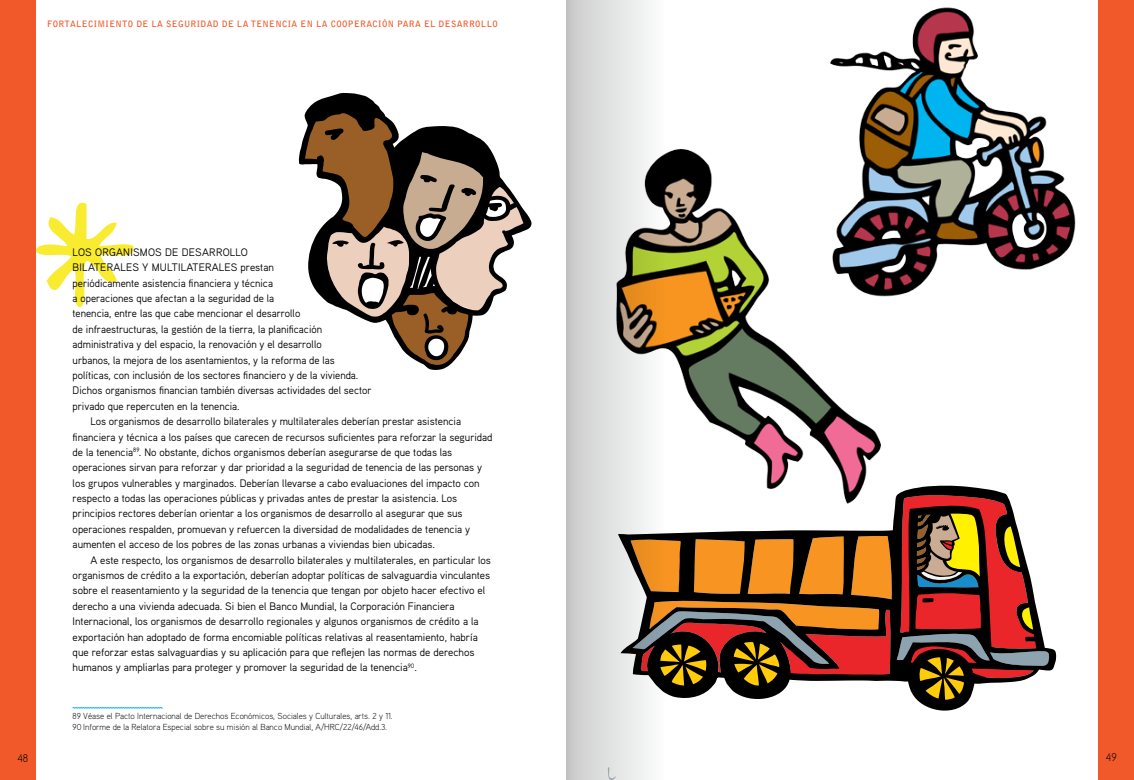
<style>
.page{position:relative;width:1134px;height:780px;background:#fff}
.page>*{position:absolute;margin:0;border:0;box-sizing:border-box;transform-origin:0 0}
.t1{font:300 11.25px "Aaux";color:#000}
.t2{font:10.88px/15.4px "Aaux";color:#000}
.t3{font:300 8.75px/11.2px "Aaux";color:#000}
.t4{font:700 8.75px "Bell Gothic Std";letter-spacing:.04em;color:#f1592a}
</style>
<div class="page">
<div style="left:1098px;top:0;width:36px;height:780px;background:#f1592a"></div>
<svg style="left:35px;top:197px;width:99px;height:110px"></svg>
<svg style="left:72px;top:707px;width:91px;height:1px"></svg>
<div style="left:0;top:0;width:35px;height:780px;background:#f1592a"></div>
<svg style="left:299px;top:92px;width:232px;height:278px"></svg>
<svg style="left:302px;top:111px;width:224px;height:258px"></svg>
<svg style="left:898px;top:485px;width:159px;height:186px"></svg>
<svg style="left:665px;top:494px;width:385px;height:217px"></svg>
<img style="left:665px;top:149px;width:225px;height:358px">
<img style="left:830px;top:7px;width:246px;height:294px">
<svg style="left:567px;top:0;width:98px;height:780px"></svg>
<p class="t4" style="left:47px;top:19px;width:452px">FORTALECIMIENTO DE LA SEGURIDAD DE LA TENENCIA EN LA COOP ERACIÓN PARA EL DESARROLLO</p>
<p class="t2" style="left:73px;top:244px;width:31px">Los organismos</p>
<p class="t2" style="left:165px;top:244px;width:25px">de desarrollo</p>
<p class="t2" style="left:73px;top:259px;width:7px">bilaterales</p>
<p class="t2" style="left:142px;top:259px;width:17px">y multilaterales</p>
<p class="t2" style="left:73px;top:259px;width:300px;text-indent:168px">prestan<br>periódicamente asistencia financiera y técnica<br>a operaciones que afectan a la seguridad de la<br>tenencia, entre las que cabe mencionar el desarrollo<br>de infraestructuras, la gestión de la tierra, la planificación administrativa y del espacio, la renovación y el desarrollo<br>urbanos, la mejora de los asentamientos, y la reforma de las políticas, con inclusión de los sectores financiero y de la vivienda.<br>Dichos organismos financian también diversas actividades del sector privado que repercuten en la tenencia.</p>
<p class="t2" style="left:73px;top:413px;width:421px;text-indent:18px">Los organismos de desarrollo bilaterales y multilaterales deberían prestar asistencia financiera y técnica a los países que carecen de recursos suficientes para reforzar la seguridad de la tenencia<sup>89</sup>. No obstante, dichos organismos deberían asegurarse de que todas las operaciones sirvan para reforzar y dar prioridad a la seguridad de tenencia de las personas y los grupos vulnerables y marginados. Deberían llevarse a cabo evaluaciones del impacto con respecto a todas las operaciones públicas y privadas antes de prestar la asistencia. Los principios rectores deberían orientar a los organismos de desarrollo al asegurar que sus operaciones respalden, promuevan y refuercen la diversidad de modalidades de tenencia y aumenten el acceso de los pobres de las zonas urbanas a viviendas bien ubicadas.</p>
<p class="t2" style="left:73px;top:551px;width:420px;text-indent:18px">A este respecto, los organismos de desarrollo bilaterales y multilaterales, en particular los organismos de crédito a la exportación, deberían adoptar políticas de salvaguardia vinculantes sobre el reasentamiento y la seguridad de la tenencia que tengan por objeto hacer efectivo el derecho a una vivienda adecuada. Si bien el Banco Mundial, la Corporación Financiera Internacional, los organismos de desarrollo regionales y algunos organismos de crédito a la exportación han adoptado de forma encomiable políticas relativas al reasentamiento, habría que reforzar estas salvaguardias y su aplicación para que reflejen las normas de derechos humanos y ampliarlas para proteger y promover la seguridad de la tenencia<sup>90</sup>.</p>
<p class="t3" style="left:73px;top:710px;width:322px">89 Véase el Pacto Internacional de Derechos Económicos, Sociales y Culturales, arts. 2 y 11.<br>90 Informe de la Relatora Especial sobre su misión al Banco Mundial, A/HRC/22/46/Add.3.</p>
<p class="t1" style="left:17px;top:751px;width:12px">48</p>
<p class="t1" style="left:1106px;top:750px;width:13px">49</p>
</div>
